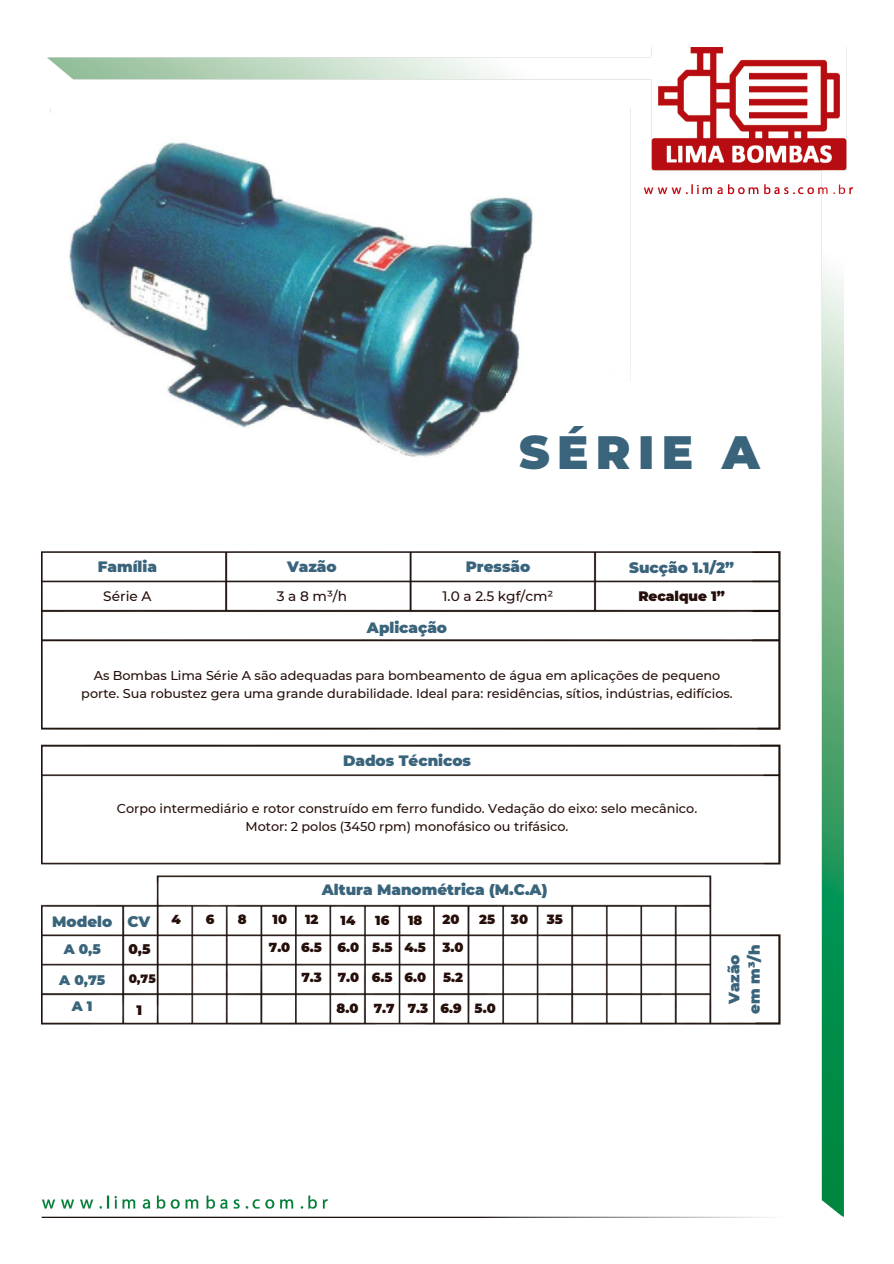
<style>
.page{position:relative;width:894px;height:1264px;background:#fff}
.page>*{position:absolute;margin:0;border:0;box-sizing:border-box;transform-origin:0 0}
.t1{font:900 46.65px "Montserrat";letter-spacing:.16em;color:#39647b}
.t2{font:900 15px "Montserrat";color:#39647b}
.t3{font:500 13.65px "Montserrat";color:#260f0a}
.t4{font:900 13.65px "Montserrat";color:#260f0a}
.t5{font:900 13.65px "Montserrat";color:#39647b}
.t6{font:900 13.05px "Montserrat";color:#260f0a}
.t7{font:500 12.75px/17.9px "Montserrat";color:#260f0a;text-align:center}
.t8{font:900 12px "Montserrat";color:#260f0a}
</style>
<div class="page">
<img style="left:42px;top:48px;width:809px;height:1169px">
<div style="left:0;top:113px;width:608px;height:368px;background:#fff"></div>
<img style="left:42px;top:141px;width:512px;height:349px">
<p class="t1" style="left:519px;top:424px;width:242px">SÉRIE A</p>
<p class="t2" style="left:98px;top:557px;width:61px">Família</p>
<p class="t2" style="left:287px;top:557px;width:51px">Vazão</p>
<p class="t2" style="left:465px;top:557px;width:66px">Pressão</p>
<p class="t2" style="left:629px;top:558px;width:106px">Sucção 1.1/2”</p>
<p class="t3" style="left:103px;top:587px;width:50px">Série A</p>
<p class="t2" style="left:367px;top:618px;width:82px">Aplicação</p>
<p class="t3" style="left:277px;top:587px;width:72px">3 a 8 m³/h</p>
<p class="t3" style="left:442px;top:587px;width:112px">1.0 a 2.5 kgf/cm²</p>
<p class="t4" style="left:638px;top:587px;width:88px">Recalque 1”</p>
<p class="t7" style="left:81px;top:666px;width:652px">As Bombas Lima Série A são adequadas para bombeamento de água em aplicações de pequeno porte. Sua robustez gera uma grande durabilidade. Ideal para: residências, sítios, indústrias, edifícios.</p>
<p class="t2" style="left:343px;top:751px;width:129px">Dados Técnicos</p>
<p class="t7" style="left:117px;top:799px;width:582px">Corpo intermediário e rotor construído em ferro fundido. Vedação do eixo: selo mecânico.<br>Motor: 2 polos (3450 rpm) monofásico ou trifásico.</p>
<p class="t2" style="left:52px;top:912px;width:61px">Modelo</p>
<p class="t2" style="left:127px;top:912px;width:24px">CV</p>
<p class="t5" style="left:64px;top:940px;width:39px">A 0,5</p>
<p class="t5" style="left:59px;top:971px;width:47px">A 0,75</p>
<p class="t5" style="left:72px;top:997px;width:22px">A 1</p>
<p class="t4" style="left:128px;top:940px;width:24px">0,5</p>
<p class="t8" style="left:129px;top:971px;width:29px">0,75</p>
<p class="t4" style="left:137px;top:1001px;width:7px">1</p>
<p class="t2" style="left:322px;top:880px;width:227px">Altura Manométrica (M.C.A)</p>
<p class="t6" style="left:171px;top:911px;width:11px">4</p>
<p class="t6" style="left:206px;top:911px;width:10px">6</p>
<p class="t6" style="left:238px;top:911px;width:10px">8</p>
<p class="t6" style="left:272px;top:911px;width:16px">10</p>
<p class="t6" style="left:305px;top:911px;width:15px">12</p>
<p class="t6" style="left:340px;top:912px;width:16px">14</p>
<p class="t6" style="left:375px;top:912px;width:16px">16</p>
<p class="t6" style="left:408px;top:912px;width:16px">18</p>
<p class="t6" style="left:442px;top:911px;width:18px">20</p>
<p class="t6" style="left:479px;top:911px;width:18px">25</p>
<p class="t6" style="left:511px;top:911px;width:19px">30</p>
<p class="t6" style="left:546px;top:911px;width:18px">35</p>
<p class="t6" style="left:269px;top:939px;width:23px">7.0</p>
<p class="t6" style="left:301px;top:939px;width:22px">6.5</p>
<p class="t6" style="left:337px;top:939px;width:23px">6.0</p>
<p class="t6" style="left:372px;top:939px;width:22px">5.5</p>
<p class="t6" style="left:404px;top:939px;width:23px">4.5</p>
<p class="t6" style="left:442px;top:939px;width:23px">3.0</p>
<p class="t6" style="left:301px;top:969px;width:22px">7.3</p>
<p class="t6" style="left:337px;top:969px;width:23px">7.0</p>
<p class="t6" style="left:372px;top:969px;width:22px">6.5</p>
<p class="t6" style="left:404px;top:969px;width:23px">6.0</p>
<p class="t6" style="left:443px;top:969px;width:21px">5.2</p>
<p class="t6" style="left:336px;top:1000px;width:23px">8.0</p>
<p class="t6" style="left:374px;top:1000px;width:22px">7.7</p>
<p class="t6" style="left:407px;top:1000px;width:22px">7.3</p>
<p class="t6" style="left:440px;top:1000px;width:23px">6.9</p>
<p class="t6" style="left:474px;top:1000px;width:23px">5.0</p>
<p class="t2" style="left:724px;top:1004px;width:51px;rotate:-90deg">Vazão</p>
<p class="t2" style="left:745px;top:1013px;width:71px;rotate:-90deg">em m³/h</p>
</div>
